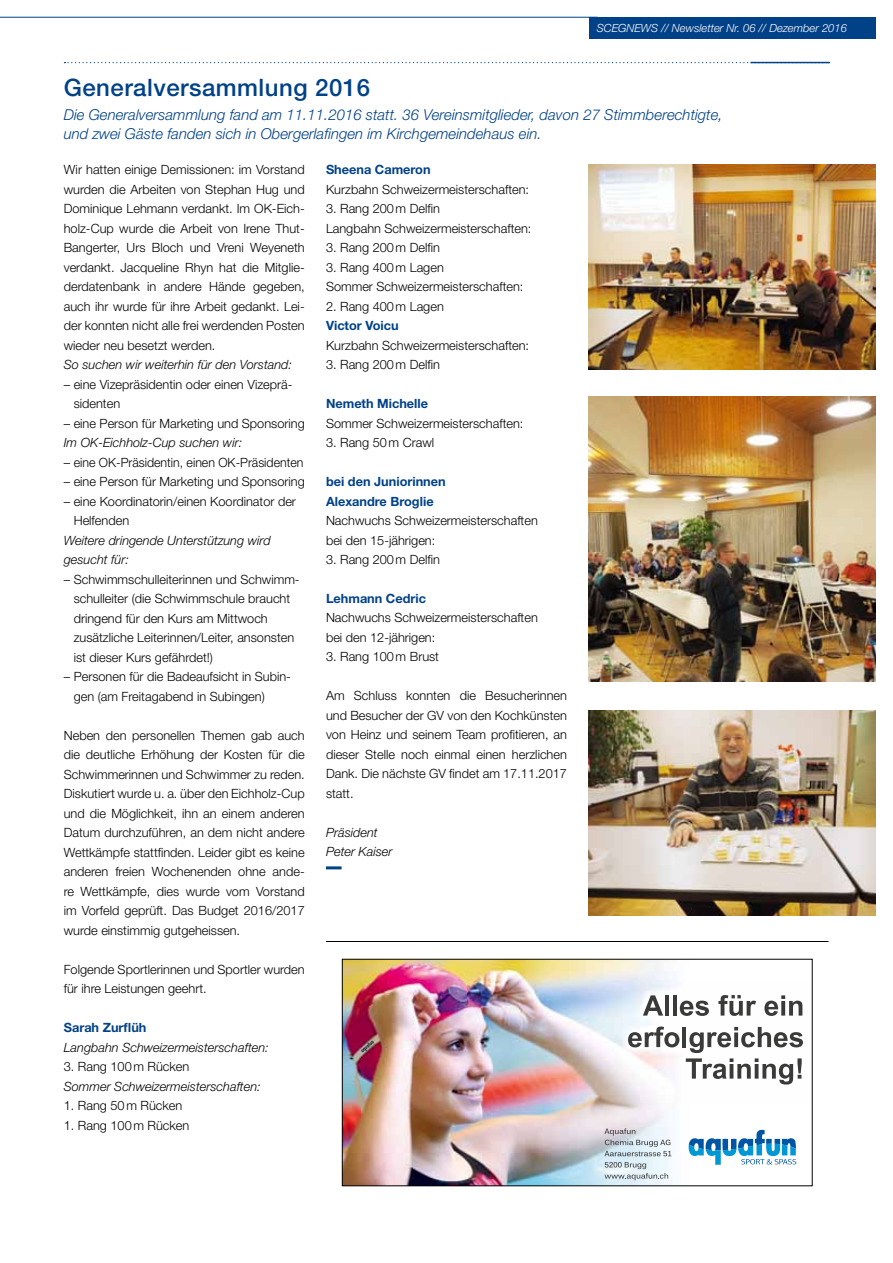
<style>
.page{position:relative;width:893px;height:1263px;background:#fff}
.page>*{position:absolute;margin:0;border:0;box-sizing:border-box;transform-origin:0 0}
.t1{font:500 24px "Helvetica Neue LT Std";letter-spacing:.02em;color:#004188}
.t2{font:italic 300 15px/19.5px "Helvetica Neue LT Std";color:#004188}
.t3{font:300 12.75px/19.5px "Helvetica Neue LT Std";color:#000}
.t4{font:italic 300 12.75px/19.5px "Helvetica Neue LT Std";color:#000}
.t5{font:700 12.75px/19.5px "Helvetica Neue LT Std";color:#004188}
.t6{font:italic 300 11.25px "Helvetica Neue LT Std";color:#fff}
</style>
<div class="page">
<div style="left:589px;top:17px;width:287px;height:21px;background:#004188"></div>
<hr style="left:0;top:17px;width:598px;height:1px;background:#004188">
<svg style="left:64px;top:62px;width:766px;height:1px"></svg>
<hr style="left:326px;top:866px;width:16px;height:3px;background:#004188">
<img style="left:589px;top:164px;width:287px;height:205px">
<img style="left:589px;top:710px;width:287px;height:205px">
<img style="left:588px;top:397px;width:288px;height:284px">
<hr style="left:326px;top:941px;width:502px;height:1px;background:#000">
<img style="left:344px;top:961px;width:345px;height:223px">
<svg style="left:604px;top:1128px;width:67px;height:28px;background:#c7cfd5"></svg>
<svg style="left:605px;top:1162px;width:63px;height:18px"></svg>
<img style="left:441px;top:982px;width:362px;height:121px">
<svg style="left:643px;top:995px;width:20px;height:20px"></svg>
<hr style="left:665px;top:995px;width:4px;height:20px;background:#3a3a39">
<hr style="left:673px;top:995px;width:4px;height:20px;background:#3a3a39">
<svg style="left:680px;top:1001px;width:29px;height:15px"></svg>
<svg style="left:718px;top:995px;width:38px;height:21px"></svg>
<svg style="left:764px;top:995px;width:38px;height:21px"></svg>
<svg style="left:628px;top:1026px;width:51px;height:21px"></svg>
<hr style="left:682px;top:1027px;width:4px;height:20px;background:#3a3a39">
<svg style="left:686px;top:1027px;width:117px;height:57px"></svg>
<svg style="left:689px;top:1130px;width:108px;height:35px"></svg>
<svg style="left:361px;top:1040px;width:14px;height:12px"></svg>
<div style="left:342px;top:959px;width:470px;height:227px;border:1px solid #000"></div>
<p class="t6" style="left:597px;top:21px;width:252px">SCEGNEWS // Newsletter Nr. 06 // Dezember 2016</p>
<h1 class="t1" style="left:64px;top:73px;width:308px">Generalversammlung 2016</h1>
<p class="t2" style="left:64px;top:105px;width:660px">Die Generalversammlung fand am 11.11.2016 statt. 36 Vereinsmitglieder, davon 27 Stimmberechtigte, und zwei Gäste fanden sich in Obergerlafingen im Kirchgemeindehaus ein.</p>
<p class="t3" style="left:64px;top:159px;width:242px;text-align:justify">Wir hatten einige Demissionen: im Vorstand wurden die Arbeiten von Stephan Hug und Dominique Lehmann verdankt. Im OK-Eich&shy;holz-Cup wurde die Arbeit von Irene Thut-Bangerter, Urs Bloch und Vreni Weyeneth verdankt. Jacqueline Rhyn hat die Mitglie&shy;derdatenbank in andere Hände gegeben, auch ihr wurde für ihre Arbeit gedankt. Lei&shy;der konnten nicht alle frei werdenden Posten wieder neu besetzt werden.</p>
<p class="t4" style="left:64px;top:355px;width:230px">So suchen wir weiterhin für den Vorstand:</p>
<p class="t3" style="left:74px;top:374px;width:220px;text-indent:-10px">– eine Vizepräsidentin oder einen Vizeprä&shy;sidenten</p>
<p class="t3" style="left:64px;top:413px;width:242px">– eine Person für Marketing und Sponsoring</p>
<p class="t4" style="left:64px;top:433px;width:180px">Im OK-Eichholz-Cup suchen wir:</p>
<p class="t3" style="left:64px;top:452px;width:241px">– eine OK-Präsidentin, einen OK-Präsidenten</p>
<p class="t3" style="left:64px;top:471px;width:242px">– eine Person für Marketing und Sponsoring</p>
<p class="t3" style="left:74px;top:491px;width:224px;text-indent:-10px">– eine Koordinatorin/einen Koordinator der<br>Helfenden</p>
<p class="t4" style="left:64px;top:530px;width:209px">Weitere dringende Unterstützung wird gesucht für:</p>
<p class="t3" style="left:74px;top:569px;width:227px;text-indent:-10px">– Schwimmschulleiterinnen und Schwimm&shy;schulleiter (die Schwimmschule braucht dringend für den Kurs am Mittwoch zusätzliche Leiterinnen/Leiter, ansonsten ist dieser Kurs gefährdet!)</p>
<p class="t3" style="left:74px;top:666px;width:219px;text-indent:-10px">– Personen für die Badeaufsicht in Subin&shy;gen (am Freitagabend in Subingen)</p>
<p class="t3" style="left:64px;top:725px;width:242px;text-align:justify">Neben den personellen Themen gab auch die deutliche Erhöhung der Kosten für die Schwimmerinnen und Schwimmer zu reden.<br>Diskutiert wurde u. a. über den Eichholz-Cup und die Möglichkeit, ihn an einem anderen Datum durchzuführen, an dem nicht andere Wettkämpfe stattfinden. Leider gibt es keine anderen freien Wochenenden ohne ande&shy;re Wettkämpfe, dies wurde vom Vorstand im Vorfeld geprüft. Das Budget 2016/2017 wurde einstimmig gutgeheissen.</p>
<p class="t3" style="left:64px;top:959px;width:242px">Folgende Sportlerinnen und Sportler wurden für ihre Leistungen geehrt.</p>
<p class="t5" style="left:64px;top:1017px;width:84px">Sarah Zurflüh</p>
<p class="t4" style="left:64px;top:1037px;width:206px">Langbahn Schweizermeisterschaften:</p>
<p class="t3" style="left:64px;top:1056px;width:127px">3. Rang 100m Rücken</p>
<p class="t4" style="left:64px;top:1076px;width:198px">Sommer Schweizermeisterschaften:</p>
<p class="t3" style="left:64px;top:1095px;width:120px">1. Rang 50m Rücken</p>
<p class="t3" style="left:64px;top:1115px;width:127px">1. Rang 100m Rücken</p>
<p class="t5" style="left:326px;top:159px;width:106px">Sheena Cameron</p>
<p class="t3" style="left:326px;top:179px;width:205px">Kurzbahn Schweizermeisterschaften:</p>
<p class="t3" style="left:326px;top:198px;width:207px">3. Rang 200m Delfin<br>Langbahn Schweizermeisterschaften:</p>
<p class="t3" style="left:326px;top:237px;width:116px">3. Rang 200m Delfin</p>
<p class="t3" style="left:326px;top:257px;width:199px">3. Rang 400m Lagen<br>Sommer Schweizermeisterschaften:</p>
<p class="t3" style="left:326px;top:296px;width:119px">2. Rang 400m Lagen</p>
<p class="t5" style="left:326px;top:315px;width:74px">Victor Voicu</p>
<p class="t3" style="left:326px;top:335px;width:205px">Kurzbahn Schweizermeisterschaften:</p>
<p class="t3" style="left:326px;top:354px;width:116px">3. Rang 200m Delfin</p>
<p class="t5" style="left:326px;top:393px;width:104px">Nemeth Michelle</p>
<p class="t3" style="left:326px;top:413px;width:199px">Sommer Schweizermeisterschaften:</p>
<p class="t3" style="left:326px;top:432px;width:110px">3. Rang 50m Crawl</p>
<p class="t5" style="left:326px;top:471px;width:121px">bei den Juniorinnen<br>Alexandre Broglie</p>
<p class="t3" style="left:326px;top:510px;width:213px">Nachwuchs Schweizermeisterschaften bei den 15-jährigen:</p>
<p class="t3" style="left:326px;top:549px;width:116px">3. Rang 200m Delfin</p>
<p class="t5" style="left:326px;top:588px;width:102px">Lehmann Cedric</p>
<p class="t3" style="left:326px;top:608px;width:213px">Nachwuchs Schweizermeisterschaften bei den 12-jährigen:</p>
<p class="t3" style="left:326px;top:647px;width:115px">3. Rang 100m Brust</p>
<p class="t3" style="left:326px;top:686px;width:242px;text-align:justify">Am Schluss konnten die Besucherinnen und Besucher der GV von den Kochkünsten von Heinz und seinem Team profitieren, an dieser Stelle noch einmal einen herzlichen Dank. Die nächste GV findet am 17.11.2017 statt.</p>
<p class="t4" style="left:326px;top:822px;width:68px">Präsident<br>Peter Kaiser</p>
</div>
